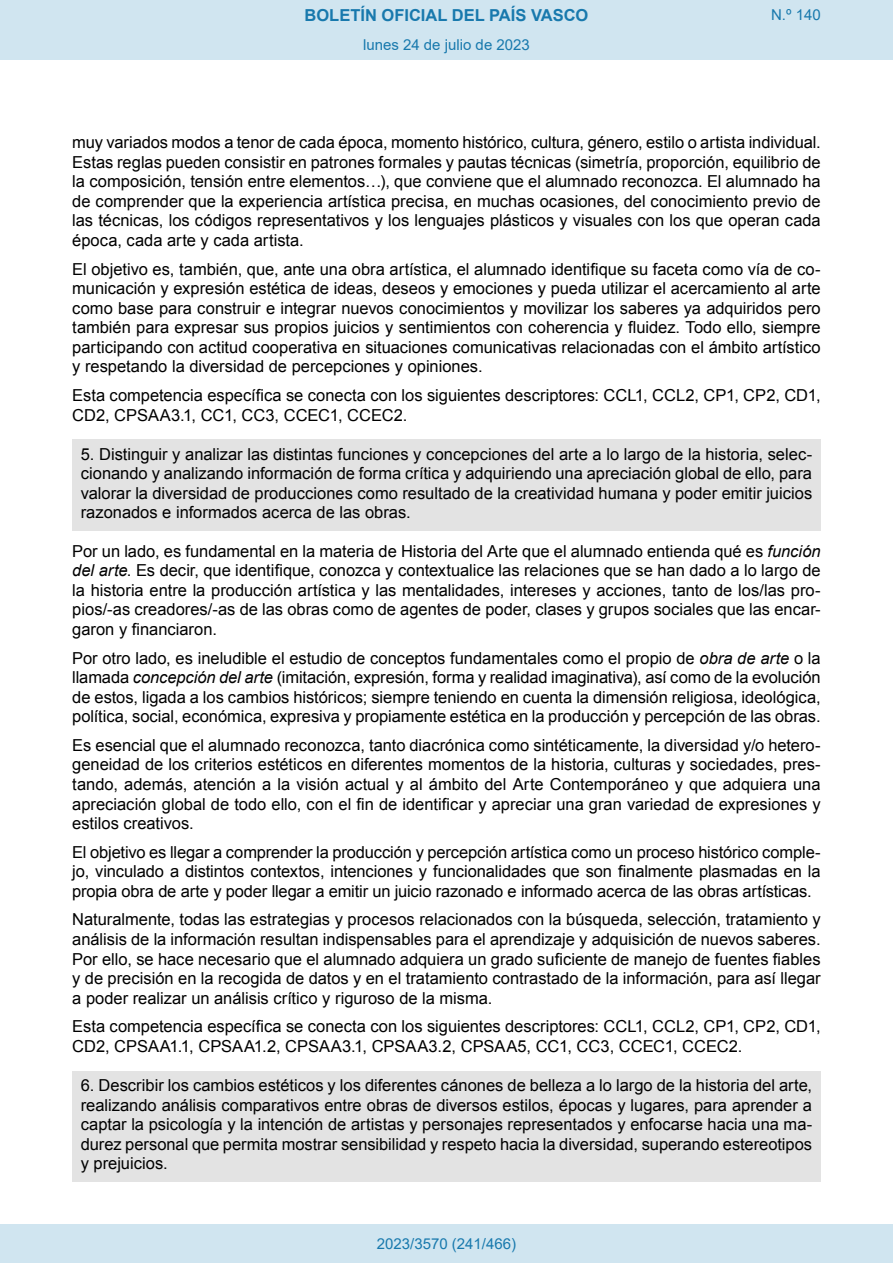
<style>
.page{position:relative;width:893px;height:1263px;background:#fff}
.page>*{position:absolute;margin:0;border:0;box-sizing:border-box;transform-origin:0 0}
.t1{font:16.5px/19.5px "Arial";color:#000;text-align:justify}
.t2{font:700 16.5px "Arial";color:#1879ad}
.Paginacion_Centro{font:15px "Arial";color:#1879ad}
.s1{font-style:italic}
</style>
<div class="page">
<div style="left:72px;top:439px;width:749px;height:91px;background:#e3e3e3"></div>
<div style="left:72px;top:1070px;width:749px;height:111px;background:#e3e3e3"></div>
<div style="left:0;top:0;width:893px;height:60px;background:#d0e5f0"></div>
<div style="left:0;top:1225px;width:893px;height:38px;background:#d0e5f0"></div>
<p class="t2" style="left:305px;top:3px;width:285px">BOLETÍN OFICIAL DEL PAÍS VASCO</p>
<p class="Paginacion_Centro" style="left:771px;top:5px;width:51px">N.º 140</p>
<p class="Paginacion_Centro" style="left:363px;top:35px;width:168px">lunes 24 de julio de 2023</p>
<p class="t1" style="left:72px;top:133px;width:750px">muy variados modos a tenor de cada época, momento histórico, cultura, género, estilo o artista individual.<br>Estas reglas pueden consistir en patrones formales y pautas técnicas (simetría, proporción, equilibrio de la composición, tensión entre elementos…), que conviene que el alumnado reconozca. El alumnado ha de comprender que la experiencia artística precisa, en muchas ocasiones, del conocimiento previo de las técnicas, los códigos representativos y los lenguajes plásticos y visuales con los que operan cada época, cada arte y cada artista.</p>
<p class="t1" style="left:72px;top:259px;width:750px">El objetivo es, también, que, ante una obra artística, el alumnado identifique su faceta como vía de co&shy;municación y expresión estética de ideas, deseos y emociones y pueda utilizar el acercamiento al arte como base para construir e integrar nuevos conocimientos y movilizar los saberes ya adquiridos pero también para expresar sus propios juicios y sentimientos con coherencia y fluidez. Todo ello, siempre participando con actitud cooperativa en situaciones comunicativas relacionadas con el ámbito artístico y respetando la diversidad de percepciones y opiniones.</p>
<p class="t1" style="left:72px;top:386px;width:750px">Esta competencia específica se conecta con los siguientes descriptores: CCL1, CCL2, CP1, CP2, CD1,<br>CD2, CPSAA3.1, CC1, CC3, CCEC1, CCEC2.</p>
<p class="t1" style="left:81px;top:444px;width:733px">5. Distinguir y analizar las distintas funciones y concepciones del arte a lo largo de la historia, selec&shy;cionando y analizando información de forma crítica y adquiriendo una apreciación global de ello, para valorar la diversidad de producciones como resultado de la creatividad humana y poder emitir juicios razonados e informados acerca de las obras.</p>
<p class="t1" style="left:72px;top:541px;width:750px">Por un lado, es fundamental en la materia de Historia del Arte que el alumnado entienda qué es <span class="s1">función del arte</span>. Es decir, que identifique, conozca y contextualice las relaciones que se han dado a lo largo de la historia entre la producción artística y las mentalidades, intereses y acciones, tanto de los/las pro&shy;pios/-as creadores/-as de las obras como de agentes de poder, clases y grupos sociales que las encar&shy;garon y financiaron.</p>
<p class="t1" style="left:72px;top:648px;width:750px">Por otro lado, es ineludible el estudio de conceptos fundamentales como el propio de <span class="s1">obra de arte</span> o la llamada <span class="s1">concepción del arte</span> (imitación, expresión, forma y realidad imaginativa), así como de la evolución de estos, ligada a los cambios históricos; siempre teniendo en cuenta la dimensión religiosa, ideológica, política, social, económica, expresiva y propiamente estética en la producción y percepción de las obras.</p>
<p class="t1" style="left:72px;top:735px;width:750px">Es esencial que el alumnado reconozca, tanto diacrónica como sintéticamente, la diversidad y/o hetero&shy;geneidad de los criterios estéticos en diferentes momentos de la historia, culturas y sociedades, pres&shy;tando, además, atención a la visión actual y al ámbito del Arte Contemporáneo y que adquiera una apreciación global de todo ello, con el fin de identificar y apreciar una gran variedad de expresiones y estilos creativos.</p>
<p class="t1" style="left:72px;top:842px;width:750px">El objetivo es llegar a comprender la producción y percepción artística como un proceso histórico comple&shy;jo, vinculado a distintos contextos, intenciones y funcionalidades que son finalmente plasmadas en la propia obra de arte y poder llegar a emitir un juicio razonado e informado acerca de las obras artísticas.</p>
<p class="t1" style="left:72px;top:910px;width:750px">Naturalmente, todas las estrategias y procesos relacionados con la búsqueda, selección, tratamiento y análisis de la información resultan indispensables para el aprendizaje y adquisición de nuevos saberes.<br>Por ello, se hace necesario que el alumnado adquiera un grado suficiente de manejo de fuentes fiables y de precisión en la recogida de datos y en el tratamiento contrastado de la información, para así llegar a poder realizar un análisis crítico y riguroso de la misma.</p>
<p class="t1" style="left:72px;top:1017px;width:750px">Esta competencia específica se conecta con los siguientes descriptores: CCL1, CCL2, CP1, CP2, CD1,<br>CD2, CPSAA1.1, CPSAA1.2, CPSAA3.1, CPSAA3.2, CPSAA5, CC1, CC3, CCEC1, CCEC2.</p>
<p class="t1" style="left:81px;top:1075px;width:733px">6. Describir los cambios estéticos y los diferentes cánones de belleza a lo largo de la historia del arte, realizando análisis comparativos entre obras de diversos estilos, épocas y lugares, para aprender a captar la psicología y la intención de artistas y personajes representados y enfocarse hacia una ma&shy;durez personal que permita mostrar sensibilidad y respeto hacia la diversidad, superando estereotipos y prejuicios.</p>
<p class="Paginacion_Centro" style="left:377px;top:1234px;width:141px">2023/3570 (241/466)</p>
</div>
